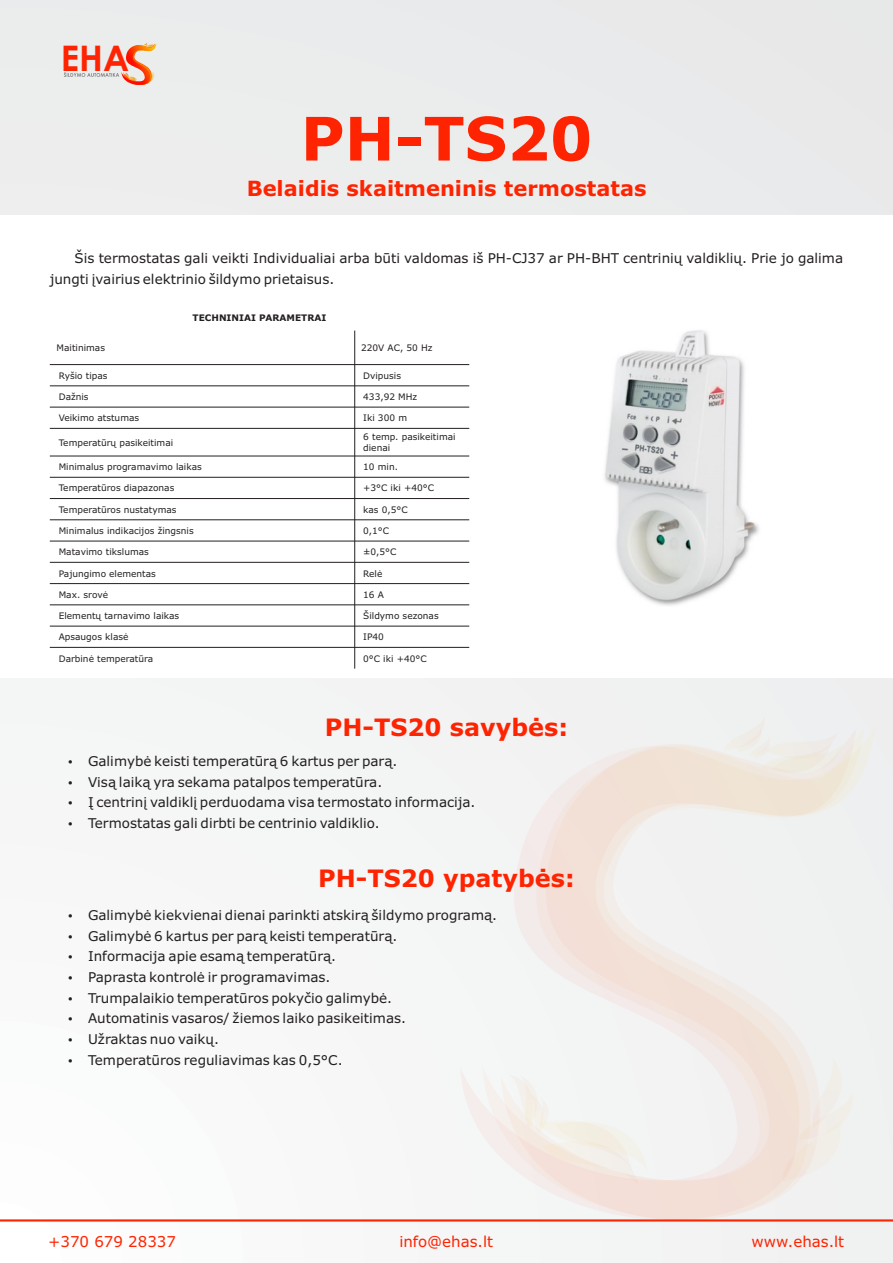
<style>
.page{position:relative;width:893px;height:1263px;background:#f3f4f4}
.page>*{position:absolute;margin:0;border:0;box-sizing:border-box;transform-origin:0 0}
.t1{font:700 60px "Verdana";color:#fe2401}
.t2{font:700 35.25px "Century Gothic";color:#fe2401}
.t3{font:700 24px "Verdana";color:#fe2401}
.t4{font:700 21px "Verdana";color:#fe2401}
.t5{font:15px "Verdana";color:#fe2401}
.t6{font:13.5px/20.7px "Verdana";color:#231f20}
.t7{font:9px/10.9px "Verdana";color:#231f20}
.t8{font:700 9px "Verdana";color:#231f20}
</style>
<div class="page">
<div style="left:0;top:216px;width:893px;height:462px;background:#fff"></div>
<svg style="left:64px;top:43px;width:92px;height:43px"></svg>
<hr style="left:354px;top:331px;width:1px;height:338px;background:#231f20">
<hr style="left:50px;top:647px;width:419px;height:1px;background:#231f20">
<hr style="left:50px;top:626px;width:419px;height:1px;background:#231f20">
<hr style="left:50px;top:604px;width:419px;height:1px;background:#231f20">
<hr style="left:50px;top:583px;width:419px;height:1px;background:#231f20">
<hr style="left:50px;top:562px;width:419px;height:1px;background:#231f20">
<hr style="left:50px;top:541px;width:419px;height:1px;background:#231f20">
<hr style="left:50px;top:519px;width:419px;height:1px;background:#231f20">
<hr style="left:50px;top:498px;width:419px;height:1px;background:#231f20">
<hr style="left:50px;top:477px;width:419px;height:1px;background:#231f20">
<hr style="left:50px;top:456px;width:419px;height:1px;background:#231f20">
<hr style="left:50px;top:428px;width:419px;height:1px;background:#231f20">
<hr style="left:50px;top:407px;width:419px;height:1px;background:#231f20">
<hr style="left:50px;top:385px;width:419px;height:1px;background:#231f20">
<hr style="left:50px;top:364px;width:419px;height:1px;background:#231f20">
<svg style="left:457px;top:723px;width:418px;height:499px"></svg>
<svg style="left:509px;top:1074px;width:139px;height:112px"></svg>
<hr style="left:0;top:1219px;width:893px;height:2px;background:#fe2401">
<img style="left:604px;top:330px;width:155px;height:276px">
<h2 class="t2" style="left:61px;top:44px;width:70px">EHA</h2>
<h1 class="t1" style="left:301px;top:115px;width:293px">PH-TS20</h1>
<h3 class="t4" style="left:247px;top:179px;width:401px">Belaidis skaitmeninis termostatas</h3>
<p class="t6" style="left:50px;top:249px;width:795px;text-indent:25px">Šis termostatas gali veikti Individualiai arba būti valdomas iš PH-CJ37 ar PH-BHT centrinių valdiklių. Prie jo galima jungti įvairius elektrinio šildymo prietaisus.</p>
<p class="t8" style="left:193px;top:314px;width:135px">TECHNINIAI PARAMETRAI</p>
<p class="t7" style="left:57px;top:343px;width:50px">Maitinimas</p>
<p class="t7" style="left:361px;top:343px;width:73px">220V AC, 50 Hz</p>
<p class="t7" style="left:59px;top:371px;width:50px">Ryšio tipas</p>
<p class="t7" style="left:363px;top:371px;width:39px">Dvipusis</p>
<p class="t7" style="left:59px;top:392px;width:31px">Dažnis</p>
<p class="t7" style="left:363px;top:392px;width:56px">433,92 MHz</p>
<p class="t7" style="left:59px;top:413px;width:82px">Veikimo atstumas</p>
<p class="t7" style="left:363px;top:413px;width:45px">Iki 300 m</p>
<p class="t7" style="left:59px;top:438px;width:116px">Temperatūrų pasikeitimai</p>
<p class="t7" style="left:363px;top:432px;width:94px">6 temp. pasikeitimai dienai</p>
<p class="t7" style="left:59px;top:462px;width:145px">Minimalus programavimo laikas</p>
<p class="t7" style="left:363px;top:462px;width:36px">10 min.</p>
<p class="t7" style="left:59px;top:483px;width:117px">Temperatūros diapazonas</p>
<p class="t7" style="left:363px;top:483px;width:72px">+3°C iki +40°C</p>
<p class="t7" style="left:59px;top:505px;width:119px">Temperatūros nustatymas</p>
<p class="t7" style="left:363px;top:505px;width:46px">kas 0,5°C</p>
<p class="t7" style="left:59px;top:526px;width:136px">Minimalus indikacijos žingsnis</p>
<p class="t7" style="left:363px;top:526px;width:27px">0,1°C</p>
<p class="t7" style="left:59px;top:547px;width:92px">Matavimo tikslumas</p>
<p class="t7" style="left:363px;top:547px;width:35px">±0,5°C</p>
<p class="t7" style="left:59px;top:568px;width:99px">Pajungimo elementas</p>
<p class="t7" style="left:363px;top:568px;width:21px">Relė</p>
<p class="t7" style="left:59px;top:590px;width:51px">Max. srovė</p>
<p class="t7" style="left:363px;top:590px;width:22px">16 A</p>
<p class="t7" style="left:59px;top:611px;width:122px">Elementų tarnavimo laikas</p>
<p class="t7" style="left:363px;top:611px;width:77px">Šildymo sezonas</p>
<p class="t7" style="left:59px;top:632px;width:71px">Apsaugos klasė</p>
<p class="t7" style="left:363px;top:632px;width:22px">IP40</p>
<p class="t7" style="left:59px;top:654px;width:96px">Darbinė temperatūra</p>
<p class="t7" style="left:363px;top:654px;width:65px">0°C iki +40°C</p>
<h3 class="t3" style="left:325px;top:717px;width:245px">PH-TS20 savybės:</h3>
<p class="t6" style="left:88px;top:752px;width:389px">Galimybė keisti temperatūrą 6 kartus per parą.<br>Visą laiką yra sekama patalpos temperatūra.<br>Į centrinį valdiklį perduodama visa termostato informacija.<br>Termostatas gali dirbti be centrinio valdiklio.</p>
<h3 class="t3" style="left:318px;top:869px;width:258px">PH-TS20 ypatybės:</h3>
<p class="t6" style="left:88px;top:906px;width:411px">Galimybė kiekvienai dienai parinkti atskirą šildymo programą.<br>Galimybė 6 kartus per parą keisti temperatūrą.<br>Informacija apie esamą temperatūrą.<br>Paprasta kontrolė ir programavimas.<br>Trumpalaikio temperatūros pokyčio galimybė.<br>Automatinis vasaros/ žiemos laiko pasikeitimas.<br>Užraktas nuo vaikų.<br>Temperatūros reguliavimas kas 0,5°C.</p>
<p class="t5" style="left:48px;top:1236px;width:129px">+370 679 28337</p>
<p class="t5" style="left:399px;top:1236px;width:95px">info@ehas.lt</p>
<p class="t5" style="left:752px;top:1236px;width:94px">www.ehas.lt</p>
</div>
